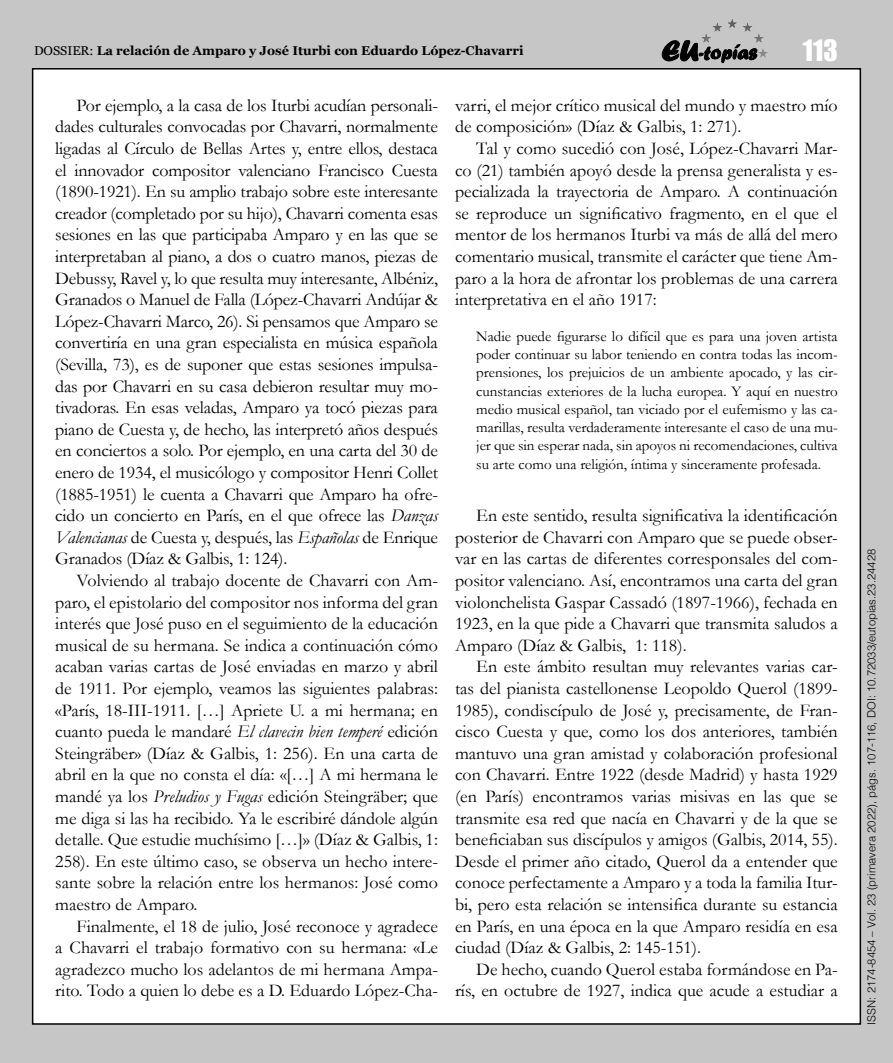
<style>
.page{position:relative;width:893px;height:1063px;background:#c6c6c6}
.page>*{position:absolute;margin:0;border:0;box-sizing:border-box;transform-origin:0 0}
.t1{font:27px "Impact";color:#fff}
.Articulo_parrafo{font:18px/21.6px "Garamond";color:#000;text-align:justify}
.Articulo_citas{font:15px/18.3px "Garamond";color:#000;text-align:justify}
.t2{font:700 12.75px "Georgia";color:#000}
.t3{font:300 11.25px "Helvetica";color:#000}
.s1{font-weight:400}
.s2{font-style:italic}
</style>
<div class="page">
<div style="left:33px;top:69px;width:827px;height:955px;background:#fff"></div>
<svg style="left:662px;top:40px;width:94px;height:23px"></svg>
<hr style="left:701px;top:19px;width:67px;height:1px;background:#585857">
<hr style="left:701px;top:20px;width:67px;height:1px;background:#595958">
<hr style="left:701px;top:21px;width:67px;height:1px;background:#5a5a59">
<hr style="left:701px;top:22px;width:67px;height:1px;background:#5c5c5b">
<hr style="left:701px;top:23px;width:67px;height:1px;background:#5d5d5c">
<hr style="left:701px;top:24px;width:67px;height:1px;background:#5f5f5e">
<hr style="left:701px;top:25px;width:67px;height:1px;background:#60605f">
<hr style="left:701px;top:26px;width:67px;height:1px;background:#626261">
<hr style="left:701px;top:27px;width:67px;height:1px;background:#636362">
<hr style="left:701px;top:28px;width:67px;height:1px;background:#656464">
<hr style="left:701px;top:29px;width:67px;height:1px;background:#666565">
<hr style="left:701px;top:30px;width:67px;height:1px;background:#676766">
<hr style="left:701px;top:31px;width:67px;height:1px;background:#696868">
<hr style="left:701px;top:32px;width:67px;height:1px;background:#6a6969">
<hr style="left:701px;top:33px;width:67px;height:1px;background:#6c6b6b">
<hr style="left:701px;top:34px;width:67px;height:1px;background:#6c6c6c">
<hr style="left:701px;top:35px;width:67px;height:1px;background:#6e6e6d">
<hr style="left:701px;top:36px;width:67px;height:1px;background:#6f6f6e">
<hr style="left:701px;top:37px;width:67px;height:1px;background:#717170">
<hr style="left:701px;top:38px;width:67px;height:1px;background:#727271">
<hr style="left:701px;top:39px;width:67px;height:1px;background:#747473">
<hr style="left:701px;top:40px;width:67px;height:1px;background:#757574">
<hr style="left:701px;top:41px;width:67px;height:1px;background:#767675">
<hr style="left:701px;top:42px;width:67px;height:1px;background:#787877">
<hr style="left:701px;top:43px;width:67px;height:1px;background:#797978">
<hr style="left:701px;top:44px;width:67px;height:1px;background:#7b7b7a">
<hr style="left:701px;top:45px;width:67px;height:1px;background:#7c7c7b">
<hr style="left:701px;top:46px;width:67px;height:1px;background:#7e7d7d">
<hr style="left:701px;top:47px;width:67px;height:1px;background:#7f7e7e">
<hr style="left:701px;top:48px;width:67px;height:1px;background:#818080">
<hr style="left:701px;top:49px;width:67px;height:1px;background:#828181">
<hr style="left:701px;top:50px;width:67px;height:1px;background:#828282">
<hr style="left:701px;top:51px;width:67px;height:1px;background:#848483">
<hr style="left:701px;top:52px;width:67px;height:1px;background:#858584">
<hr style="left:701px;top:53px;width:67px;height:1px;background:#878786">
<hr style="left:701px;top:54px;width:67px;height:1px;background:#888887">
<hr style="left:701px;top:55px;width:67px;height:1px;background:#898989">
<hr style="left:701px;top:56px;width:67px;height:1px;background:#8a8a8a">
<hr style="left:701px;top:57px;width:67px;height:1px;background:#8c8c8b">
<p class="t2" style="left:34px;top:41px;width:491px"><span class="s1">DOSSIER:</span> La relación de Amparo y José Iturbi con Eduardo López-Chavarri</p>
<h1 class="t1" style="left:803px;top:29px;width:36px">113</h1>
<p class="Articulo_parrafo" style="left:55px;top:94px;width:384px;text-indent:21px">Por ejemplo, a la casa de los Iturbi acudían personali&shy;dades culturales convocadas por Chavarri, normalmente ligadas al Círculo de Bellas Artes y, entre ellos, destaca el innovador compositor valenciano Francisco Cuesta (1890-1921). En su amplio trabajo sobre este interesante creador (completado por su hijo), Chavarri comenta esas sesiones en las que participaba Amparo y en las que se interpretaban al piano, a dos o cuatro manos, piezas de Debussy, Ravel y, lo que resulta muy interesante, Albéniz, Granados o Manuel de Falla (López-Chavarri Andújar &amp; López-Chavarri Marco, 26). Si pensamos que Amparo se convertiría en una gran especialista en música española (Sevilla, 73), es de suponer que estas sesiones impulsa&shy;das por Chavarri en su casa debieron resultar muy mo&shy;tivadoras. En esas veladas, Amparo ya tocó piezas para piano de Cuesta y, de hecho, las interpretó años después en conciertos a solo. Por ejemplo, en una carta del 30 de enero de 1934, el musicólogo y compositor Henri Collet (1885-1951) le cuenta a Chavarri que Amparo ha ofre&shy;cido un concierto en París, en el que ofrece las <span class="s2">Danzas Valencianas</span> de Cuesta y, después, las <span class="s2">Españolas</span> de Enrique Granados (Díaz &amp; Galbis, 1: 124).</p>
<p class="Articulo_parrafo" style="left:55px;top:569px;width:384px;text-indent:21px">Volviendo al trabajo docente de Chavarri con Am&shy;paro, el epistolario del compositor nos informa del gran interés que José puso en el seguimiento de la educación musical de su hermana. Se indica a continuación cómo acaban varias cartas de José enviadas en marzo y abril de 1911. Por ejemplo, veamos las siguientes palabras: «París, 18-III-1911. […] Apriete U. a mi hermana; en cuanto pueda le mandaré <span class="s2">El clavecin bien temperé</span> edición Steingräber» (Díaz &amp; Galbis, 1: 256). En una carta de abril en la que no consta el día: «[…] A mi hermana le mandé ya los <span class="s2">Preludios y Fugas</span> edición Steingräber; que me diga si las ha recibido. Ya le escribiré dándole algún detalle. Que estudie muchísimo […]» (Díaz &amp; Galbis, 1:<br>258). En este último caso, se observa un hecho intere&shy;sante sobre la relación entre los hermanos: José como maestro de Amparo.</p>
<p class="Articulo_parrafo" style="left:55px;top:915px;width:384px;text-indent:21px">Finalmente, el 18 de julio, José reconoce y agradece a Chavarri el trabajo formativo con su hermana: «Le agradezco mucho los adelantos de mi hermana Ampa&shy;rito. Todo a quien lo debe es a D. Eduardo López-Cha-</p>
<p class="Articulo_parrafo" style="left:455px;top:94px;width:384px">varri, el mejor crítico musical del mundo y maestro mío de composición» (Díaz &amp; Galbis, 1: 271).</p>
<p class="Articulo_parrafo" style="left:455px;top:137px;width:384px;text-indent:21px">Tal y como sucedió con José, López-Chavarri Mar&shy;co (21) también apoyó desde la prensa generalista y es&shy;pecializada la trayectoria de Amparo. A continuación se reproduce un significativo fragmento, en el que el mentor de los hermanos Iturbi va más de allá del mero comentario musical, transmite el carácter que tiene Am&shy;paro a la hora de afrontar los problemas de una carrera interpretativa en el año 1917:</p>
<p class="Articulo_citas" style="left:476px;top:326px;width:363px">Nadie puede figurarse lo difícil que es para una joven artista poder continuar su labor teniendo en contra todas las incom&shy;prensiones, los prejuicios de un ambiente apocado, y las cir&shy;cunstancias exteriores de la lucha europea. Y aquí en nuestro medio musical español, tan viciado por el eufemismo y las ca&shy;marillas, resulta verdaderamente interesante el caso de una mu&shy;jer que sin esperar nada, sin apoyos ni recomendaciones, cultiva su arte como una religión, íntima y sinceramente profesada.</p>
<p class="Articulo_parrafo" style="left:455px;top:504px;width:384px;text-indent:21px">En este sentido, resulta significativa la identificación posterior de Chavarri con Amparo que se puede obser&shy;var en las cartas de diferentes corresponsales del com&shy;positor valenciano. Así, encontramos una carta del gran violonchelista Gaspar Cassadó (1897-1966), fechada en 1923, en la que pide a Chavarri que transmita saludos a Amparo (Díaz &amp; Galbis, 1: 118).</p>
<p class="Articulo_parrafo" style="left:455px;top:656px;width:384px;text-indent:21px">En este ámbito resultan muy relevantes varias car&shy;tas del pianista castellonense Leopoldo Querol (1899- 1985), condiscípulo de José y, precisamente, de Fran&shy;cisco Cuesta y que, como los dos anteriores, también mantuvo una gran amistad y colaboración profesional con Chavarri. Entre 1922 (desde Madrid) y hasta 1929 (en París) encontramos varias misivas en las que se transmite esa red que nacía en Chavarri y de la que se beneficiaban sus discípulos y amigos (Galbis, 2014, 55).<br>Desde el primer año citado, Querol da a entender que conoce perfectamente a Amparo y a toda la familia Itur&shy;bi, pero esta relación se intensifica durante su estancia en París, en una época en la que Amparo residía en esa ciudad (Díaz &amp; Galbis, 2: 145-151).</p>
<p class="Articulo_parrafo" style="left:455px;top:958px;width:384px;text-align:right">De hecho, cuando Querol estaba formándose en Pa&shy;rís, en octubre de 1927, indica que acude a estudiar a</p>
<p class="t3" style="left:862px;top:1025px;width:477px;rotate:-90deg">ISSN: 2174-8454 – Vol. 23 (primavera 2022), págs. 107-116, DOI: 10.72033/eutopias.23.24428</p>
</div>
